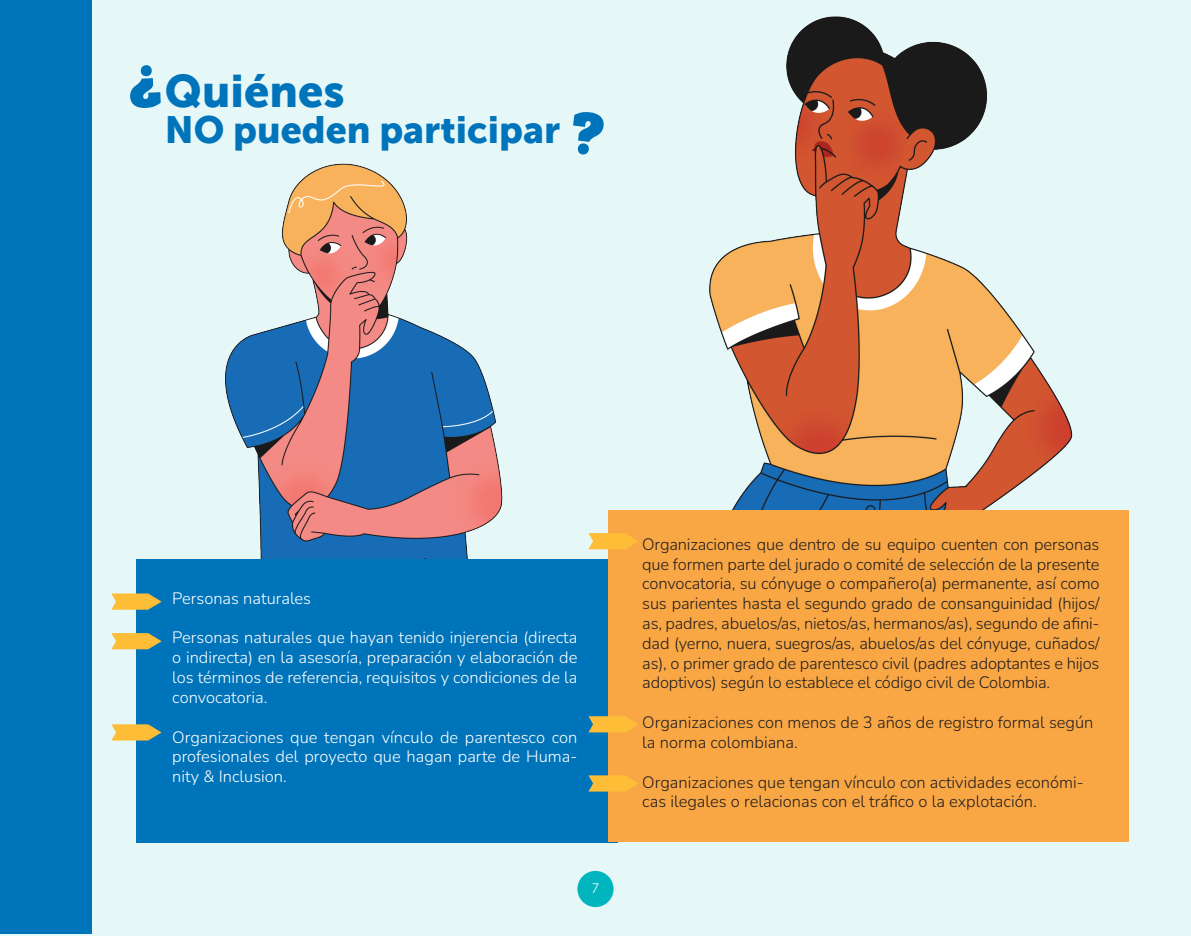
<style>
.page{position:relative;width:1191px;height:936px;background:#fff}
.page>*{position:absolute;margin:0;border:0;box-sizing:border-box;transform-origin:0 0}
.t1{font:45px "Museo Sans W01 900";color:#0074ba}
.t2{font:37.5px "Museo Sans W01 900";color:#0074ba}
.t3{font:300 16.5px/19.8px "Nunito";color:#231f20}
.t4{font:300 16.5px/19.8px "Nunito";color:#fff;text-align:justify}
.t5{font:13.5px "Century Gothic";color:#fff}
</style>
<div class="page">
<div style="left:0;top:0;width:1191px;height:935px;background:#e6f7f8"></div>
<img style="left:225px;top:163px;width:278px;height:395px">
<img style="left:709px;top:16px;width:364px;height:494px">
<div style="left:136px;top:558px;width:482px;height:284px;background:#0074ba"></div>
<div style="left:608px;top:510px;width:520px;height:332px;background:#f9a744"></div>
<svg style="left:111px;top:593px;width:51px;height:16px"></svg>
<svg style="left:111px;top:633px;width:51px;height:16px"></svg>
<svg style="left:111px;top:724px;width:51px;height:16px"></svg>
<svg style="left:588px;top:533px;width:50px;height:16px"></svg>
<svg style="left:588px;top:716px;width:50px;height:16px"></svg>
<svg style="left:588px;top:775px;width:50px;height:16px"></svg>
<div style="left:0;top:0;width:91px;height:933px;background:#0074ba"></div>
<h1 class="t1" style="left:165px;top:65px;width:181px">Quiénes</h1>
<h2 class="t2" style="left:165px;top:109px;width:397px">NO pueden participar</h2>
<p class="t4" style="left:172px;top:587px;width:140px">Personas naturales</p>
<p class="t4" style="left:172px;top:627px;width:407px">Personas naturales que hayan tenido injerencia (directa o indirecta) en la asesoría, preparación y elaboración de los términos de referencia, requisitos y condiciones de la convocatoria.</p>
<p class="t4" style="left:172px;top:726px;width:407px">Organizaciones que tengan vínculo de parentesco con profesionales del proyecto que hagan parte de Huma&shy;nity &amp; Inclusion.</p>
<p class="t5" style="left:592px;top:878px;width:9px">7</p>
<p class="t3" style="left:642px;top:533px;width:459px;text-align:justify">Organizaciones que dentro de su equipo cuenten con personas que formen parte del jurado o comité de selección de la presente convocatoria, su cónyuge o compañero(a) permanente, así como sus parientes hasta el segundo grado de consanguinidad (hijos/ as, padres, abuelos/as, nietos/as, hermanos/as), segundo de afini&shy;dad (yerno, nuera, suegros/as, abuelos/as del cónyuge, cuñados/ as), o primer grado de parentesco civil (padres adoptantes e hijos adoptivos) según lo establece el código civil de Colombia.</p>
<p class="t3" style="left:642px;top:711px;width:453px">Organizaciones con menos de 3 años de registro formal según la norma colombiana.</p>
<p class="t3" style="left:642px;top:771px;width:443px">Organizaciones que tengan vínculo con actividades económi&shy;cas ilegales o relacionas con el tráfico o la explotación.</p>
</div>
